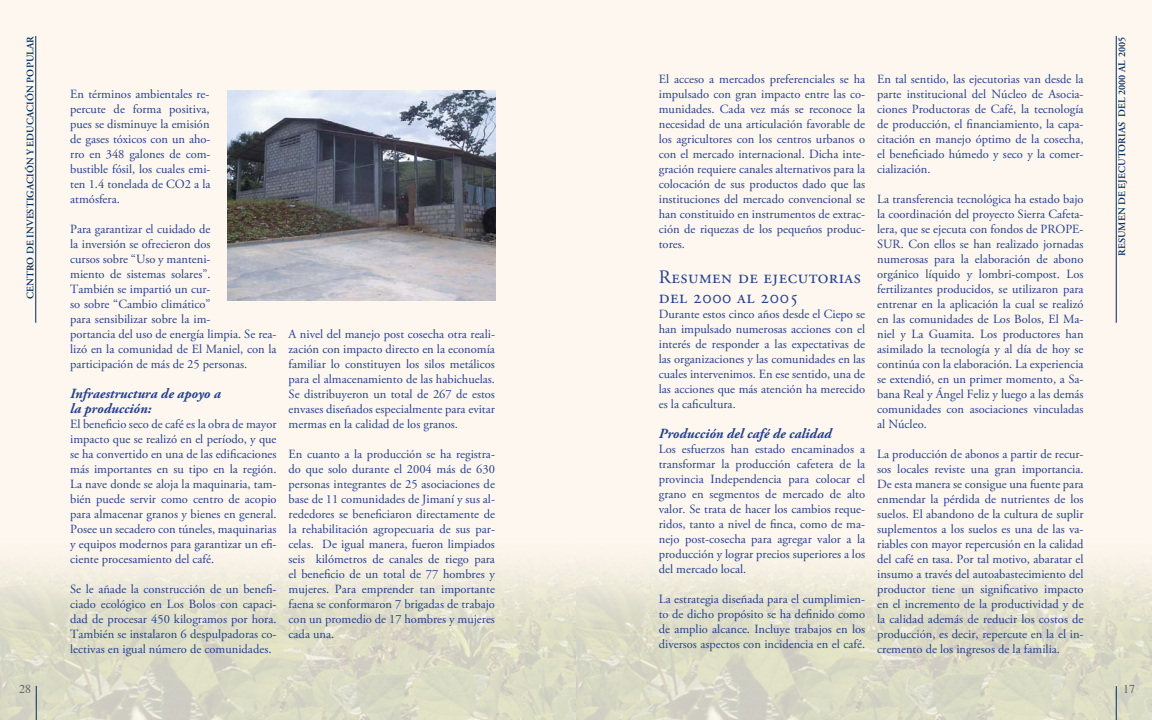
<style>
.page{position:relative;width:1152px;height:720px;background:#fef7ef}
.page>*{position:absolute;margin:0;border:0;box-sizing:border-box;transform-origin:0 0}
.t1{font:19px/20px "Adobe Garamond Pro";letter-spacing:.025em;color:#24408f}
.t2{font:italic 700 14px/15px "Adobe Garamond Pro";color:#24408f}
.t3{font:12.5px/15px "Adobe Garamond Pro";color:#24408f;text-align:justify}
.t4{font:12px "Times";color:#636466}
.t5{font:600 10px "Adobe Garamond Pro";letter-spacing:.015em;color:#002b5e}
</style>
<div class="page">
<img style="left:0;top:288px;width:1152px;height:432px">
<hr style="left:36px;top:36px;width:1px;height:287px;background:#002b5e">
<hr style="left:36px;top:686px;width:1px;height:34px;background:#002b5e">
<hr style="left:1116px;top:686px;width:1px;height:34px;background:#002b5e">
<hr style="left:1116px;top:36px;width:1px;height:287px;background:#002b5e">
<img style="left:227px;top:90px;width:269px;height:211px">
<p class="t5" style="left:25px;top:299px;width:265px;rotate:-90deg">CENTRO DE INVESTIGACIÓN Y EDUCACIÓN POPULAR</p>
<p class="t5" style="left:1116px;top:256px;width:221px;rotate:-90deg">Resumen de ejecutorias del 2000 al 2005</p>
<p class="t3" style="left:659px;top:72px;width:208px">El acceso a mercados preferenciales se ha impulsado con gran impacto entre las co&shy;munidades. Cada vez más se reconoce la necesidad de una articulación favorable de los agricultores con los centros urbanos o con el mercado internacional. Dicha inte&shy;gración requiere canales alternativos para la colocación de sus productos dado que las instituciones del mercado convencional se han constituido en instrumentos de extrac&shy;ción de riquezas de los pequeños produc&shy;tores.</p>
<h1 class="t1" style="left:659px;top:268px;width:204px">Resumen de ejecutorias del 2000 al 2005</h1>
<p class="t3" style="left:659px;top:307px;width:208px">Durante estos cinco años desde el Ciepo se han impulsado numerosas acciones con el interés de responder a las expectativas de las organizaciones y las comunidades en las cuales intervenimos. En ese sentido, una de las acciones que más atención ha merecido es la caficultura.</p>
<p class="t2" style="left:659px;top:427px;width:174px">Producción del café de calidad</p>
<p class="t3" style="left:659px;top:442px;width:208px">Los esfuerzos han estado encaminados a transformar la producción cafetera de la provincia Independencia para colocar el grano en segmentos de mercado de alto valor. Se trata de hacer los cambios reque&shy;ridos, tanto a nivel de finca, como de ma&shy;nejo post-cosecha para agregar valor a la producción y lograr precios superiores a los del mercado local.</p>
<p class="t3" style="left:659px;top:592px;width:208px">La estrategia diseñada para el cumplimien&shy;to de dicho propósito se ha definido como de amplio alcance. Incluye trabajos en los diversos aspectos con incidencia en el café.</p>
<p class="t3" style="left:877px;top:72px;width:208px">En tal sentido, las ejecutorias van desde la parte institucional del Núcleo de Asocia&shy;ciones Productoras de Café, la tecnología de producción, el financiamiento, la capa&shy;citación en manejo óptimo de la cosecha, el beneficiado húmedo y seco y la comer&shy;cialización.</p>
<p class="t3" style="left:877px;top:192px;width:208px">La transferencia tecnológica ha estado bajo la coordinación del proyecto Sierra Cafeta&shy;lera, que se ejecuta con fondos de PROPE-SUR. Con ellos se han realizado jornadas numerosas para la elaboración de abono orgánico líquido y lombri-compost. Los fertilizantes producidos, se utilizaron para entrenar en la aplicación la cual se realizó en las comunidades de Los Bolos, El Ma&shy;niel y La Guamita. Los productores han asimilado la tecnología y al día de hoy se continúa con la elaboración. La experiencia se extendió, en un primer momento, a Sa&shy;bana Real y Ángel Feliz y luego a las demás comunidades con asociaciones vinculadas al Núcleo.</p>
<p class="t3" style="left:877px;top:447px;width:208px">La producción de abonos a partir de recur&shy;sos locales reviste una gran importancia.<br>De esta manera se consigue una fuente para enmendar la pérdida de nutrientes de los suelos. El abandono de la cultura de suplir suplementos a los suelos es una de las va&shy;riables con mayor repercusión en la calidad del café en tasa. Por tal motivo, abaratar el insumo a través del autoabastecimiento del productor tiene un significativo impacto en el incremento de la productividad y de la calidad además de reducir los costos de producción, es decir, repercute en la el in&shy;cremento de los ingresos de la familia.</p>
<p class="t3" style="left:70px;top:87px;width:142px">En términos ambientales re&shy;percute de forma positiva, pues se disminuye la emisión de gases tóxicos con un aho&shy;rro en 348 galones de com&shy;bustible fósil, los cuales emi&shy;ten 1.4 tonelada de CO2 a la atmósfera.</p>
<p class="t3" style="left:70px;top:222px;width:208px;text-align:left">Para garantizar el cuidado de<br>la inversión se ofrecieron dos<br>cursos sobre “Uso y manteni-<br>miento de sistemas solares”.<br>También se impartió un cur-<br>so sobre “Cambio climático”<br>para sensibilizar sobre la im-<br>portancia del uso de energía limpia. Se rea&shy;lizó en la comunidad de El Maniel, con la participación de más de 25 personas.</p>
<p class="t2" style="left:70px;top:387px;width:152px">Infraestructura de apoyo a la producción:</p>
<p class="t3" style="left:70px;top:417px;width:208px">El beneficio seco de café es la obra de mayor impacto que se realizó en el período, y que se ha convertido en una de las edificaciones más importantes en su tipo en la región.<br>La nave donde se aloja la maquinaria, tam&shy;bién puede servir como centro de acopio para almacenar granos y bienes en general.<br>Posee un secadero con túneles, maquinarias y equipos modernos para garantizar un efi&shy;ciente procesamiento del café.</p>
<p class="t3" style="left:70px;top:582px;width:208px">Se le añade la construcción de un benefi&shy;ciado ecológico en Los Bolos con capaci&shy;dad de procesar 450 kilogramos por hora.<br>También se instalaron 6 despulpadoras co&shy;lectivas en igual número de comunidades.</p>
<p class="t3" style="left:289px;top:327px;width:208px">A nivel del manejo post cosecha otra reali&shy;zación con impacto directo en la economía familiar lo constituyen los silos metálicos para el almacenamiento de las habichuelas.<br>Se distribuyeron un total de 267 de estos envases diseñados especialmente para evitar mermas en la calidad de los granos.</p>
<p class="t3" style="left:289px;top:447px;width:208px">En cuanto a la producción se ha registra&shy;do que solo durante el 2004 más de 630 personas integrantes de 25 asociaciones de base de 11 comunidades de Jimaní y sus al&shy;rededores se beneficiaron directamente de la rehabilitación agropecuaria de sus par&shy;celas. De igual manera, fueron limpiados seis kilómetros de canales de riego para el beneficio de un total de 77 hombres y mujeres. Para emprender tan importante faena se conformaron 7 brigadas de trabajo con un promedio de 17 hombres y mujeres cada una.</p>
<p class="t4" style="left:19px;top:678px;width:13px">28</p>
<p class="t4" style="left:1123px;top:678px;width:13px">17</p>
</div>
